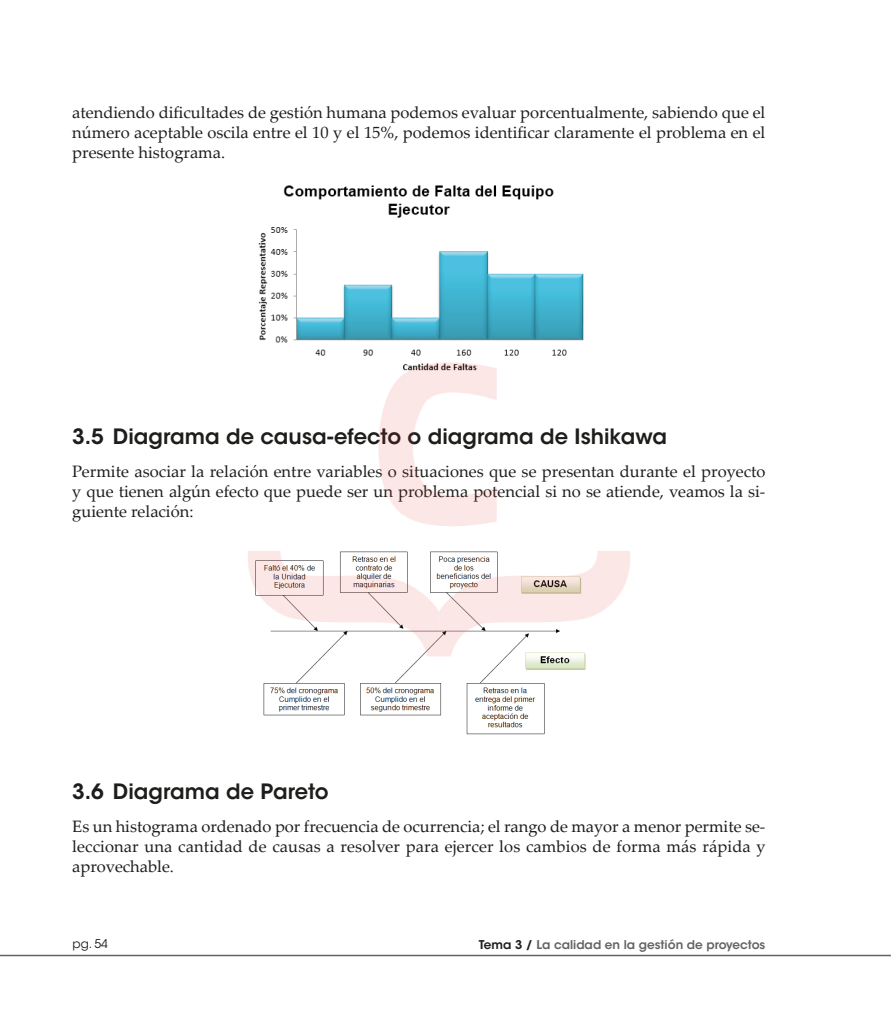
<style>
.page{position:relative;width:893px;height:1021px;background:#fff}
.page>*{position:absolute;margin:0;border:0;box-sizing:border-box;transform-origin:0 0}
.t1{font:600 21px "ITC Avant Garde Std";color:#1d1d1b}
.t2{font:16.5px/19.8px "Palatino Linotype";color:#1d1d1b;text-align:justify}
.t3{font:600 12px "ITC Avant Garde Std";color:#646363}
.t4{font:12px "ITC Avant Garde Std";color:#1d1d1b}
.s1{color:#1d1d1b}
</style>
<div class="page">
<hr style="left:0;top:954px;width:891px;height:2px;background:#646363">
<img style="left:258px;top:185px;width:326px;height:102px">
<img style="left:248px;top:287px;width:382px;height:446px">
<p class="t2" style="left:72px;top:102px;width:695px">atendiendo dificultades de gestión humana podemos evaluar porcentualmente, sabiendo que el número aceptable oscila entre el 10 y el 15%, podemos identificar claramente el problema en el presente histograma.</p>
<p class="t1" style="left:72px;top:423px;width:596px">3.5 Diagrama de causa-efecto o diagrama de Ishikawa</p>
<p class="t2" style="left:72px;top:461px;width:695px">Permite asociar la relación entre variables o situaciones que se presentan durante el proyecto y que tienen algún efecto que puede ser un problema potencial si no se atiende, veamos la si&shy;guiente relación:</p>
<p class="t1" style="left:72px;top:778px;width:258px">3.6 Diagrama de Pareto</p>
<p class="t2" style="left:72px;top:815px;width:695px">Es un histograma ordenado por frecuencia de ocurrencia; el rango de mayor a menor permite se&shy;leccionar una cantidad de causas a resolver para ejercer los cambios de forma más rápida y aprovechable.</p>
<p class="t4" style="left:73px;top:936px;width:37px">pg. 54</p>
<p class="t3" style="left:479px;top:937px;width:288px"><span class="s1">Tema 3 /</span> La calidad en la gestión de proyectos</p>
</div>
